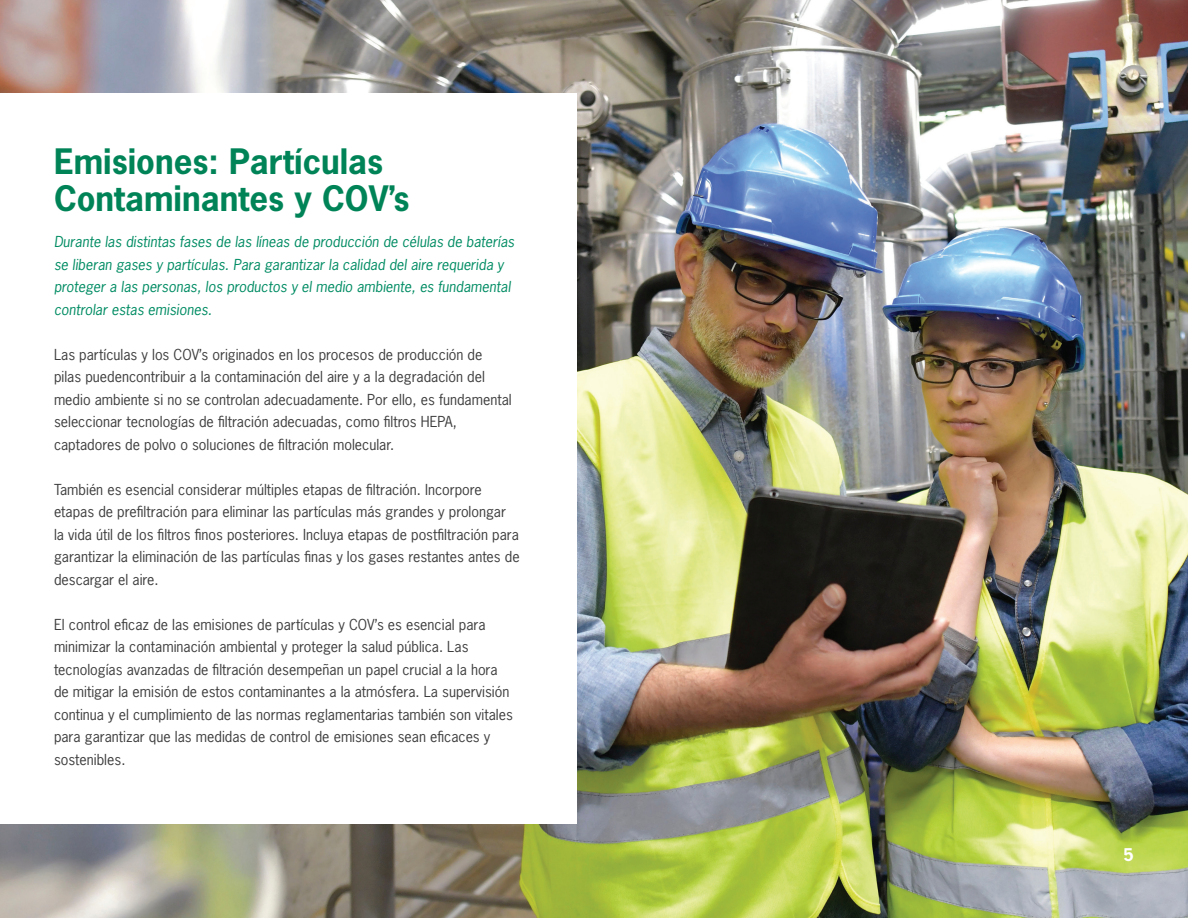
<style>
.page{position:relative;width:1188px;height:918px;background:#fff}
.page>*{position:absolute;margin:0;border:0;box-sizing:border-box;transform-origin:0 0}
.t1{font:700 33px/37.5px "News Gothic Std";color:#008457}
.t2{font:700 16.5px "News Gothic Std";color:#fff}
.t3{font:14.25px/22.5px "News Gothic Std";color:#3e3e3f}
.t4{font:italic 14.25px/22.5px "News Gothic Std";color:#008c63}
</style>
<div class="page">
<img style="left:0;top:0;width:1188px;height:918px">
<div style="left:0;top:94px;width:577px;height:730px;background:#fff"></div>
<h1 class="t1" style="left:54px;top:142px;width:357px">Emisiones: Partículas<br>Contaminantes y COV’s</h1>
<p class="t4" style="left:54px;top:231px;width:462px">Durante las distintas fases de las líneas de producción de células de baterías se liberan gases y partículas. Para garantizar la calidad del aire requerida y proteger a las personas, los productos y el medio ambiente, es fundamental controlar estas emisiones.</p>
<p class="t3" style="left:54px;top:343px;width:459px">Las partículas y los COV’s originados en los procesos de producción de pilas puedencontribuir a la contaminación del aire y a la degradación del medio ambiente si no se controlan adecuadamente. Por ello, es fundamental seleccionar tecnologías de filtración adecuadas, como filtros HEPA, captadores de polvo o soluciones de filtración molecular.</p>
<p class="t3" style="left:54px;top:478px;width:467px">También es esencial considerar múltiples etapas de filtración. Incorpore etapas de prefiltración para eliminar las partículas más grandes y prolongar<br>la vida útil de los filtros finos posteriores. Incluya etapas de postfiltración para garantizar la eliminación de las partículas finas y los gases restantes antes de descargar el aire.</p>
<p class="t3" style="left:54px;top:613px;width:460px">El control eficaz de las emisiones de partículas y COV’s es esencial para minimizar la contaminación ambiental y proteger la salud pública. Las tecnologías avanzadas de filtración desempeñan un papel crucial a la hora de mitigar la emisión de estos contaminantes a la atmósfera. La supervisión continua y el cumplimiento de las normas reglamentarias también son vitales para garantizar que las medidas de control de emisiones sean eficaces y sostenibles.</p>
<p class="t2" style="left:1123px;top:844px;width:12px">5</p>
</div>
